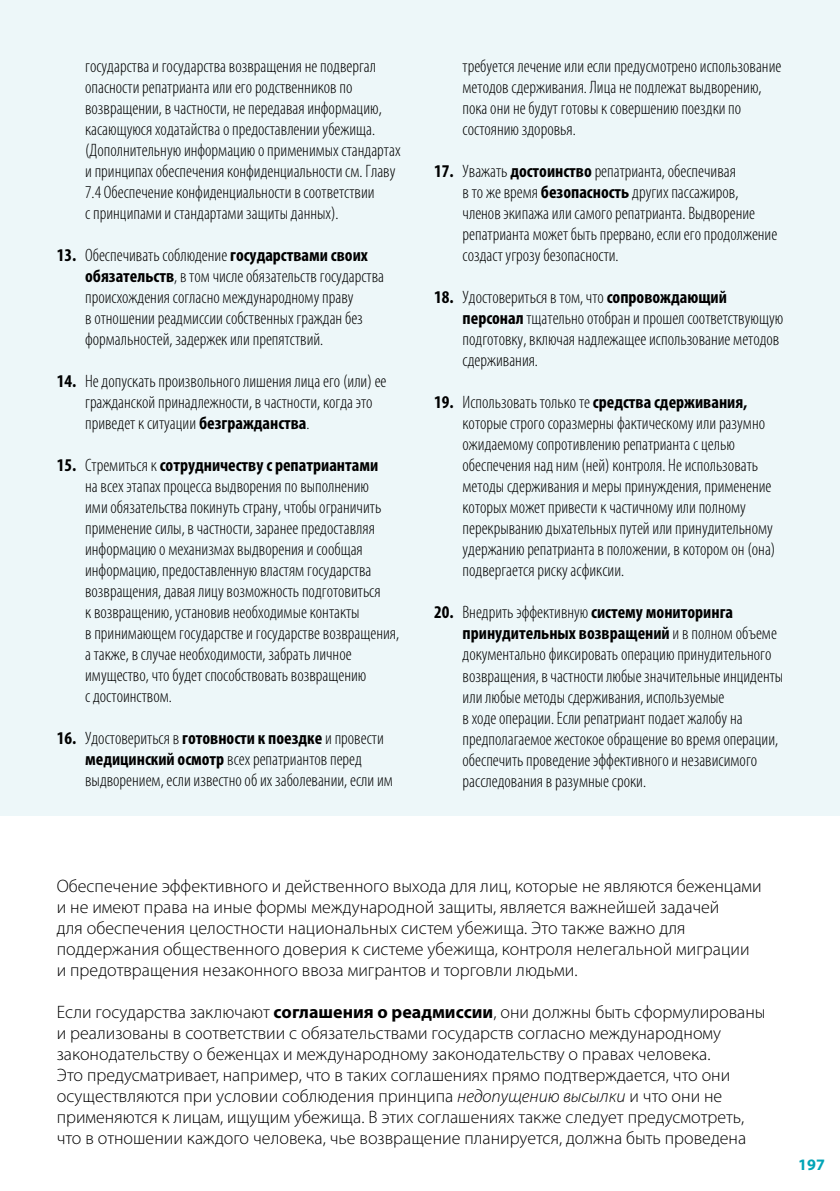
<style>
.page{position:relative;width:840px;height:1191px;background:#fff}
.page>*{position:absolute;margin:0;border:0;box-sizing:border-box;transform-origin:0 0}
.t1{font:300 condensed 18px/21px "Myriad Pro";color:#000}
.t2{font:300 18px/21px "Myriad Pro";color:#000}
.t3{font:700 16px "Myriad Pro";color:#00a4b7}
.s1{font-weight:700}
.s2{font-style:italic}
</style>
<div class="page">
<div style="left:0;top:0;width:839px;height:815px;background:#edf7f9"></div>
<p class="t1" style="left:85px;top:55px;width:317px">государства и государства возвращения не подвергал опасности репатрианта или его родственников по возвращении, в частности, не передавая информацию, касающуюся ходатайства о предоставлении убежища. (Дополнительную информацию о применимых стандартах и принципах обеспечения конфиденциальности см. Главу 7.4 Обеспечение конфиденциальности в соответствии<br>с принципами и стандартами защиты данных).</p>
<p class="t1" style="left:85px;top:245px;width:300px;text-indent:-28px"><span class="s1">13.</span> Обеспечивать соблюдение <span class="s1">государствами своих обязательств</span>, в том числе обязательств государства происхождения согласно международному праву<br>в отношении реадмиссии собственных граждан без формальностей, задержек или препятствий.</p>
<p class="t1" style="left:85px;top:371px;width:303px;text-indent:-28px"><span class="s1">14.</span> Не допускать произвольного лишения лица его (или) ее гражданской принадлежности, в частности, когда это приведет к ситуации <span class="s1">безгражданства</span>.</p>
<p class="t1" style="left:85px;top:455px;width:315px;text-indent:-28px"><span class="s1">15.</span> Стремиться к <span class="s1">сотрудничеству с репатриантами<br></span>на всех этапах процесса выдворения по выполнению<br>ими обязательства покинуть страну, чтобы ограничить применение силы, в частности, заранее предоставляя информацию о механизмах выдворения и сообщая информацию, предоставленную властям государства возвращения, давая лицу возможность подготовиться<br>к возвращению, установив необходимые контакты<br>в принимающем государстве и государстве возвращения, а также, в случае необходимости, забрать личное имущество, что будет способствовать возвращению<br>с достоинством.</p>
<p class="t1" style="left:85px;top:728px;width:309px;text-indent:-28px"><span class="s1">16.</span> Удостовериться в <span class="s1">готовности к поездке</span> и провести <span class="s1">медицинский осмотр</span> всех репатриантов перед выдворением, если известно об их заболевании, если им</p>
<p class="t1" style="left:462px;top:56px;width:320px">требуется лечение или если предусмотрено использование методов сдерживания. Лица не подлежат выдворению, пока они не будут готовы к совершению поездки по состоянию здоровья.</p>
<p class="t1" style="left:462px;top:161px;width:316px;text-indent:-28px"><span class="s1">17.</span> Уважать <span class="s1">достоинство</span> репатрианта, обеспечивая<br>в то же время <span class="s1">безопасность</span> других пассажиров, членов экипажа или самого репатрианта. Выдворение репатрианта может быть прервано, если его продолжение создаст угрозу безопасности.</p>
<p class="t1" style="left:462px;top:287px;width:322px;text-indent:-28px"><span class="s1">18.</span> Удостовериться в том, что <span class="s1">сопровождающий персонал</span> тщательно отобран и прошел соответствующую подготовку, включая надлежащее использование методов сдерживания.</p>
<p class="t1" style="left:462px;top:392px;width:314px;text-indent:-28px"><span class="s1">19.</span> Использовать только те <span class="s1">средства сдерживания, </span>которые строго соразмерны фактическому или разумно ожидаемому сопротивлению репатрианта с целью обеспечения над ним (ней) контроля. Не использовать методы сдерживания и меры принуждения, применение которых может привести к частичному или полному перекрыванию дыхательных путей или принудительному удержанию репатрианта в положении, в котором он (она) подвергается риску асфиксии.</p>
<p class="t1" style="left:462px;top:602px;width:322px;text-indent:-28px"><span class="s1">20.</span> Внедрить эффективную <span class="s1">систему мониторинга принудительных возвращений</span> и в полном объеме документально фиксировать операцию принудительного возвращения, в частности любые значительные инциденты или любые методы сдерживания, используемые<br>в ходе операции. Если репатриант подает жалобу на предполагаемое жестокое обращение во время операции, обеспечить проведение эффективного и независимого расследования в разумные сроки.</p>
<p class="t2" style="left:57px;top:875px;width:706px">Обеспечение эффективного и действенного выхода для лиц, которые не являются беженцами и не имеют права на иные формы международной защиты, является важнейшей задачей<br>для обеспечения целостности национальных систем убежища. Это также важно для поддержания общественного доверия к системе убежища, контроля нелегальной миграции и предотвращения незаконного ввоза мигрантов и торговли людьми.</p>
<p class="t2" style="left:57px;top:1001px;width:710px">Если государства заключают <span class="s1">соглашения о реадмиссии</span>, они должны быть сформулированы и реализованы в соответствии с обязательствами государств согласно международному законодательству о беженцах и международному законодательству о правах человека.<br>Это предусматривает, например, что в таких соглашениях прямо подтверждается, что они осуществляются при условии соблюдения принципа <span class="s2">недопущению высылки</span> и что они не применяются к лицам, ищущим убежища. В этих соглашениях также следует предусмотреть, что в отношении каждого человека, чье возвращение планируется, должна быть проведена</p>
<p class="t3" style="left:797px;top:1154px;width:28px">197</p>
</div>
